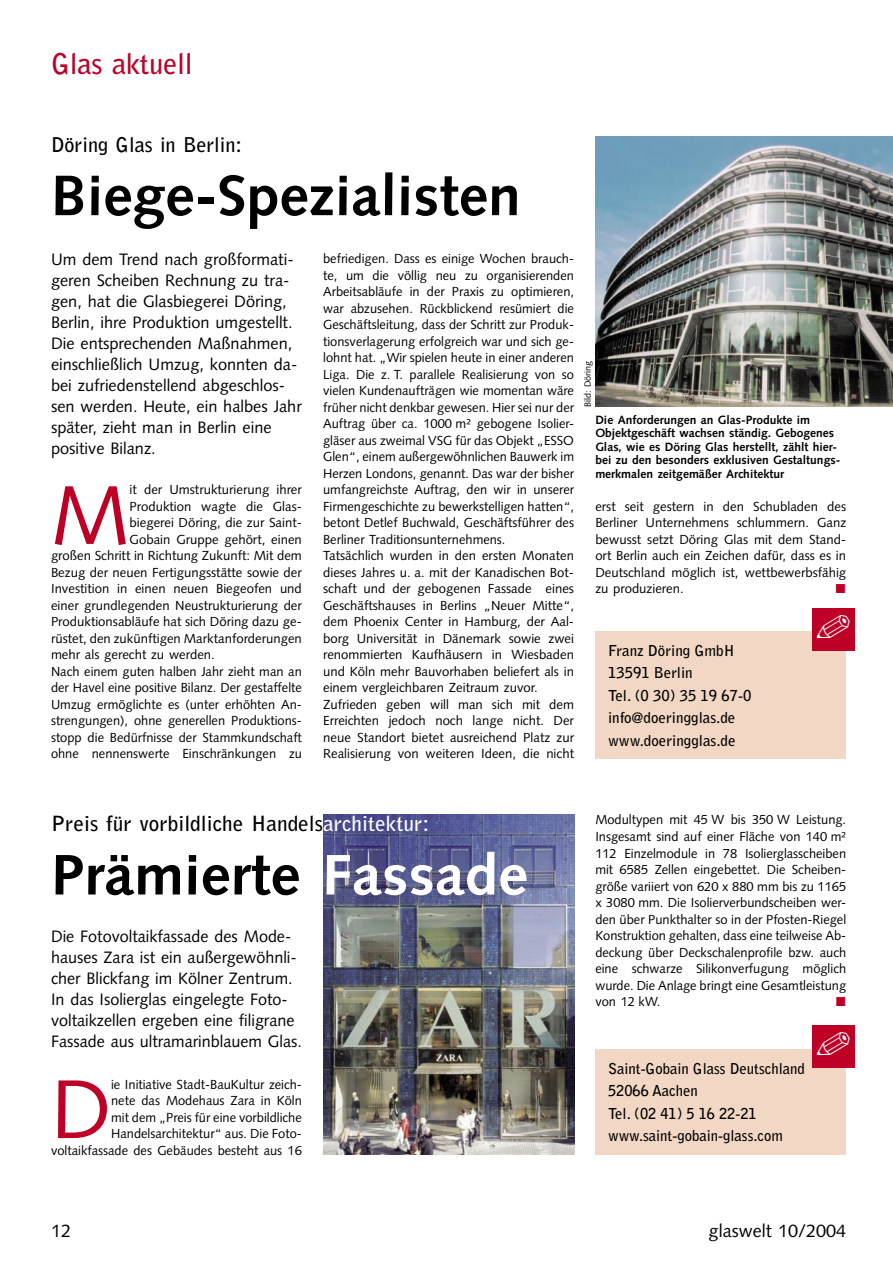
<style>
.page{position:relative;width:893px;height:1263px;background:#fff}
.page>*{position:absolute;margin:0;border:0;box-sizing:border-box;transform-origin:0 0}
.GW_Grundtext_mit_Initial{font:83.25px "Syntax";color:#be0027}
.GW_Headline_38p{font:700 57px "Syntax";color:#000}
.GW_Headline_38p-2{font:700 57px "Syntax";color:#000;scale:1.05 1}
.GW_Rubriken{font:700 28.5px "Bell Gothic";letter-spacing:-.01em;color:#be0027}
.GW_DZ_schwarz{font:700 20.85px "Bell Gothic";color:#000}
.GW_DZ_schwarz-2{font:700 20.25px "Bell Gothic";color:#000}
.t1{font:18px "Syntax";color:#000}
.GW_Vorspann_11_14{font:16.5px/21px "Syntax";color:#000}
.GW__Adresskasten{font:700 15px "Bell Gothic";color:#000}
.GW_Grundtext_8_75_11{font:13.2px/16.5px "Syntax";color:#000;text-align:justify}
.GW_Grundtext_mit_Initial-2{font:13.2px/16.5px "Syntax";color:#000;text-align:right}
.GW_BU_8_9{font:700 12px/13.5px "Syntax";color:#000}
.GW_Bildvermerk{font:9px "Syntax";color:#000}
.s1{color:#fff}
</style>
<div class="page">
<img style="left:595px;top:136px;width:298px;height:270px">
<img style="left:323px;top:815px;width:251px;height:339px">
<div style="left:595px;top:631px;width:251px;height:127px;background:#f2d8c4"></div>
<div style="left:812px;top:608px;width:43px;height:43px;background:#be0027"></div>
<div style="left:595px;top:1049px;width:251px;height:105px;background:#f2d8c4"></div>
<div style="left:812px;top:1025px;width:43px;height:43px;background:#be0027"></div>
<p class="GW_Rubriken" style="left:51px;top:46px;width:143px">Glas aktuell</p>
<p class="GW_DZ_schwarz-2" style="left:51px;top:133px;width:193px">Döring Glas in Berlin:</p>
<p class="GW_Headline_38p" style="left:51px;top:163px;width:471px">Biege-Spezialisten</p>
<p class="GW_Vorspann_11_14" style="left:51px;top:249px;width:252px">Um dem Trend nach großformati&shy;geren Scheiben Rechnung zu tra&shy;gen, hat die Glasbiegerei Döring,<br>Berlin, ihre Produktion umgestellt.<br>Die entsprechenden Maßnahmen, einschließlich Umzug, konnten da&shy;bei zufriedenstellend abgeschlos&shy;sen werden. Heute, ein halbes Jahr später, zieht man in Berlin eine positive Bilanz.</p>
<p class="GW_Grundtext_mit_Initial" style="left:51px;top:466px;width:80px">M</p>
<p class="GW_Grundtext_mit_Initial-2" style="left:130px;top:482px;width:174px">it der Umstrukturierung ihrer</p>
<p class="GW_Grundtext_mit_Initial-2" style="left:130px;top:498px;width:174px">Produktion wagte die Glas-</p>
<p class="GW_Grundtext_mit_Initial-2" style="left:130px;top:515px;width:174px">biegerei Döring, die zur Saint-</p>
<p class="GW_Grundtext_mit_Initial-2" style="left:130px;top:531px;width:174px">Gobain Gruppe gehört, einen</p>
<p class="GW_Grundtext_mit_Initial-2" style="left:51px;top:548px;width:252px">großen Schritt in Richtung Zukunft: Mit dem</p>
<p class="GW_Grundtext_mit_Initial-2" style="left:51px;top:564px;width:252px">Bezug der neuen Fertigungsstätte sowie der</p>
<p class="GW_Grundtext_mit_Initial-2" style="left:51px;top:581px;width:252px">Investition in einen neuen Biegeofen und</p>
<p class="GW_Grundtext_mit_Initial-2" style="left:51px;top:597px;width:252px">einer grundlegenden Neustrukturierung der</p>
<p class="GW_Grundtext_mit_Initial-2" style="left:51px;top:614px;width:252px">Produktionsabläufe hat sich Döring dazu ge-</p>
<p class="GW_Grundtext_mit_Initial-2" style="left:51px;top:630px;width:252px">rüstet, den zukünftigen Marktanforderungen</p>
<p class="GW_Grundtext_mit_Initial-2" style="left:51px;top:647px;width:165px">mehr als gerecht zu werden.</p>
<p class="GW_Grundtext_8_75_11" style="left:51px;top:663px;width:252px">Nach einem guten halben Jahr zieht man an der Havel eine positive Bilanz. Der gestaffelte Umzug ermöglichte es (unter erhöhten An&shy;strengungen), ohne generellen Produktions&shy;stopp die Bedürfnisse der Stammkundschaft ohne nennenswerte Einschränkungen zu</p>
<p class="GW_Grundtext_8_75_11" style="left:323px;top:251px;width:252px">befriedigen. Dass es einige Wochen brauch&shy;te, um die völlig neu zu organisierenden Arbeitsabläufe in der Praxis zu optimieren, war abzusehen. Rückblickend resümiert die Geschäftsleitung, dass der Schritt zur Produk&shy;tionsverlagerung erfolgreich war und sich ge&shy;lohnt hat. „Wir spielen heute in einer anderen Liga. Die z. T. parallele Realisierung von so vielen Kundenaufträgen wie momentan wäre früher nicht denkbar gewesen. Hier sei nur der Auftrag über ca. 1000 m² gebogene Isolier&shy;gläser aus zweimal VSG für das Objekt „ESSO Glen“, einem außergewöhnlichen Bauwerk im Herzen Londons, genannt. Das war der bisher umfangreichste Auftrag, den wir in unserer Firmengeschichte zu bewerkstelligen hatten“, betont Detlef Buchwald, Geschäftsführer des Berliner Traditionsunternehmens.</p>
<p class="GW_Grundtext_8_75_11" style="left:323px;top:548px;width:252px">Tatsächlich wurden in den ersten Monaten dieses Jahres u. a. mit der Kanadischen Bot&shy;schaft und der gebogenen Fassade eines Geschäftshauses in Berlins „Neuer Mitte“, dem Phoenix Center in Hamburg, der Aal&shy;borg Universität in Dänemark sowie zwei renommierten Kaufhäusern in Wiesbaden und Köln mehr Bauvorhaben beliefert als in einem vergleichbaren Zeitraum zuvor.</p>
<p class="GW_Grundtext_8_75_11" style="left:323px;top:696px;width:252px">Zufrieden geben will man sich mit dem Erreichten jedoch noch lange nicht. Der neue Standort bietet ausreichend Platz zur Realisierung von weiteren Ideen, die nicht</p>
<p class="GW_Bildvermerk" style="left:582px;top:407px;width:48px;rotate:-90deg">Bild: Döring</p>
<p class="GW_BU_8_9" style="left:595px;top:413px;width:246px">Die Anforderungen an Glas-Produkte im Objektgeschäft wachsen ständig. Gebogenes Glas, wie es Döring Glas herstellt, zählt hier&shy;bei zu den besonders exklusiven Gestaltungs&shy;merkmalen zeitgemäßer Architektur</p>
<p class="GW_Grundtext_8_75_11" style="left:595px;top:498px;width:252px">erst seit gestern in den Schubladen des Berliner Unternehmens schlummern. Ganz bewusst setzt Döring Glas mit dem Stand&shy;ort Berlin auch ein Zeichen dafür, dass es in Deutschland möglich ist, wettbewerbsfähig zu produzieren.</p>
<p class="GW__Adresskasten" style="left:608px;top:641px;width:128px">Franz Döring GmbH</p>
<p class="GW__Adresskasten" style="left:608px;top:664px;width:86px">13591 Berlin</p>
<p class="GW__Adresskasten" style="left:608px;top:686px;width:145px">Tel. (0 30) 35 19 67-0</p>
<p class="GW__Adresskasten" style="left:608px;top:709px;width:129px">info@doeringglas.de</p>
<p class="GW__Adresskasten" style="left:608px;top:731px;width:129px">www.doeringglas.de</p>
<p class="GW_DZ_schwarz" style="left:51px;top:811px;width:380px">Preis für vorbildliche Handels<span class="s1">architektur:</span></p>
<p class="GW_Headline_38p-2" style="left:51px;top:842px;width:456px">Prämierte <span class="s1">Fassade</span></p>
<p class="GW_Vorspann_11_14" style="left:51px;top:925px;width:252px">Die Fotovoltaikfassade des Mode&shy;hauses Zara ist ein außergewöhnli&shy;cher Blickfang im Kölner Zentrum.<br>In das Isolierglas eingelegte Foto&shy;voltaikzellen ergeben eine filigrane Fassade aus ultramarinblauem Glas.</p>
<p class="GW_Grundtext_mit_Initial" style="left:51px;top:1060px;width:62px">D</p>
<p class="GW_Grundtext_mit_Initial-2" style="left:51px;top:1076px;width:252px">ie Initiative Stadt-BauKultur zeich-<br>nete das Modehaus Zara in Köln<br>mit dem „Preis für eine vorbildliche Handelsarchitektur“ aus. Die Foto&shy;voltaikfassade des Gebäudes besteht aus 16</p>
<p class="GW_Grundtext_mit_Initial-2" style="left:595px;top:812px;width:252px;text-align:justify">Modultypen mit 45 W bis 350 W Leistung.<br>Insgesamt sind auf einer Fläche von 140 m²<br>112 Einzelmodule in 78 Isolierglasscheiben mit 6585 Zellen eingebettet. Die Scheiben&shy;größe variiert von 620 x 880 mm bis zu 1165 x 3080 mm. Die Isolierverbundscheiben wer&shy;den über Punkthalter so in der Pfosten-Riegel Konstruktion gehalten, dass eine teilweise Ab&shy;deckung über Deckschalenprofile bzw. auch eine schwarze Silikonverfugung möglich wurde. Die Anlage bringt eine Gesamtleistung von 12 kW.</p>
<p class="GW__Adresskasten" style="left:608px;top:1059px;width:198px">Saint-Gobain Glass Deutschland</p>
<p class="GW__Adresskasten" style="left:608px;top:1081px;width:91px">52066 Aachen</p>
<p class="GW__Adresskasten" style="left:608px;top:1104px;width:150px">Tel. (02 41) 5 16 22-21</p>
<p class="GW__Adresskasten" style="left:608px;top:1126px;width:176px">www.saint-gobain-glass.com</p>
<p class="t1" style="left:51px;top:1220px;width:22px">12</p>
<p class="t1" style="left:709px;top:1220px;width:139px">glaswelt 10/2004</p>
</div>
